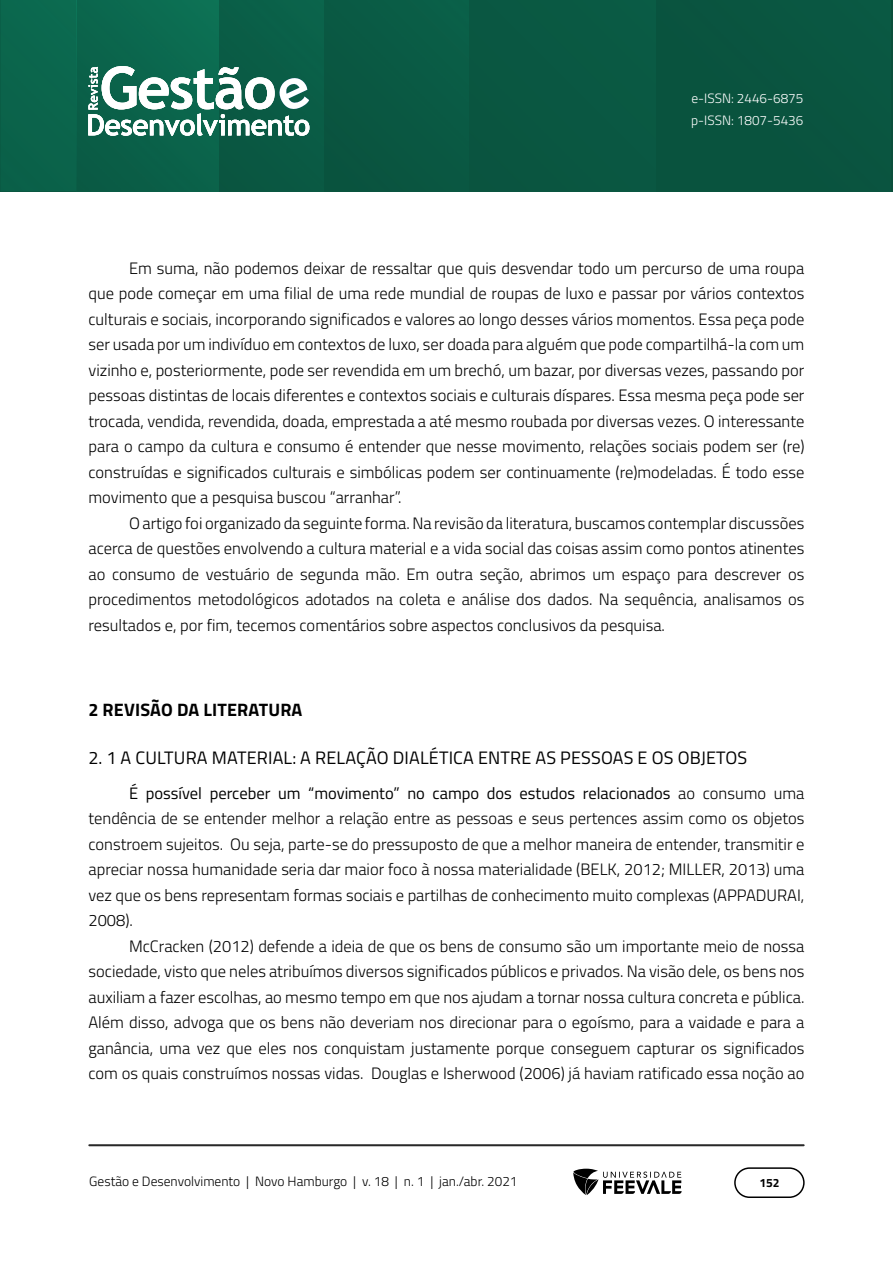
<style>
.page{position:relative;width:893px;height:1263px;background:#fff}
.page>*{position:absolute;margin:0;border:0;box-sizing:border-box;transform-origin:0 0}
.TÍTULO_1_1{font:18px "Titillium Web";letter-spacing:.01em;color:#000}
.TITULO_1{font:700 18px "Titillium Web";letter-spacing:.01em;color:#000}
.Corpo_de_texto{font:300 16.5px/25.5px "Titillium Web";color:#000;text-align:justify}
.t1{font:300 13.5px "Titillium Web";color:#000}
.t2{font:300 13.5px/22.5px "Titillium Web";color:#fff}
.t3{font:700 12px "Titillium Web";color:#000}
.s1{font-weight:400}
</style>
<div class="page">
<hr style="left:890px;top:0;width:3px;height:191px;background:#0a4f3b">
<img style="left:0;top:0;width:890px;height:191px">
<hr style="left:219px;top:0;width:1px;height:191px;background:#0a5a45">
<img style="left:76px;top:0;width:1px;height:191px">
<hr style="left:657px;top:0;width:1px;height:191px;background:#09533e">
<hr style="left:89px;top:1144px;width:715px;height:2px;background:#282828">
<div style="left:734px;top:1167px;width:71px;height:31px;border:2px solid #000;border-radius:15px"></div>
<svg style="left:573px;top:1169px;width:109px;height:26px"></svg>
<svg style="left:88px;top:66px;width:221px;height:70px"></svg>
<p class="t2" style="left:691px;top:86px;width:114px">e-ISSN: 2446-6875 p-ISSN: 1807-5436</p>
<p class="Corpo_de_texto" style="left:88px;top:254px;width:718px;text-indent:40px">Em suma, não podemos deixar de ressaltar que quis desvendar todo um percurso de uma roupa que pode começar em uma filial de uma rede mundial de roupas de luxo e passar por vários contextos culturais e sociais, incorporando significados e valores ao longo desses vários momentos. Essa peça pode ser usada por um indivíduo em contextos de luxo, ser doada para alguém que pode compartilhá-la com um vizinho e, posteriormente, pode ser revendida em um brechó, um bazar, por diversas vezes, passando por pessoas distintas de locais diferentes e contextos sociais e culturais díspares. Essa mesma peça pode ser trocada, vendida, revendida, doada, emprestada a até mesmo roubada por diversas vezes. O interessante para o campo da cultura e consumo é entender que nesse movimento, relações sociais podem ser (re) construídas e significados culturais e simbólicas podem ser continuamente (re)modeladas. É todo esse movimento que a pesquisa buscou “arranhar”.</p>
<p class="Corpo_de_texto" style="left:88px;top:509px;width:717px;text-indent:40px">O artigo foi organizado da seguinte forma. Na revisão da literatura, buscamos contemplar discussões acerca de questões envolvendo a cultura material e a vida social das coisas assim como pontos atinentes ao consumo de vestuário de segunda mão. Em outra seção, abrimos um espaço para descrever os procedimentos metodológicos adotados na coleta e análise dos dados. Na sequência, analisamos os resultados e, por fim, tecemos comentários sobre aspectos conclusivos da pesquisa.</p>
<p class="TITULO_1" style="left:88px;top:696px;width:215px">2 REVISÃO DA LITERATURA</p>
<p class="TÍTULO_1_1" style="left:88px;top:745px;width:660px">2. 1 A CULTURA MATERIAL: A RELAÇÃO DIALÉTICA ENTRE AS PESSOAS E OS OBJETOS</p>
<p class="Corpo_de_texto" style="left:88px;top:779px;width:717px;text-indent:40px"><span class="s1">É possível perceber um “movimento” no campo dos estudos relacionados</span> ao consumo uma tendência de se entender melhor a relação entre as pessoas e seus pertences assim como os objetos constroem sujeitos. Ou seja, parte-se do pressuposto de que a melhor maneira de entender, transmitir e apreciar nossa humanidade seria dar maior foco à nossa materialidade (BELK, 2012; MILLER, 2013) uma vez que os bens representam formas sociais e partilhas de conhecimento muito complexas (APPADURAI, 2008).</p>
<p class="Corpo_de_texto" style="left:88px;top:932px;width:717px;text-indent:40px">McCracken (2012) defende a ideia de que os bens de consumo são um importante meio de nossa sociedade, visto que neles atribuímos diversos significados públicos e privados. Na visão dele, os bens nos auxiliam a fazer escolhas, ao mesmo tempo em que nos ajudam a tornar nossa cultura concreta e pública.<br>Além disso, advoga que os bens não deveriam nos direcionar para o egoísmo, para a vaidade e para a ganância, uma vez que eles nos conquistam justamente porque conseguem capturar os significados com os quais construímos nossas vidas. Douglas e Isherwood (2006) já haviam ratificado essa noção ao</p>
<p class="t1" style="left:89px;top:1171px;width:430px">Gestão e Desenvolvimento | Novo Hamburgo | v. 18 | n. 1 | jan./abr. 2021</p>
<p class="t3" style="left:759px;top:1174px;width:22px">152</p>
</div>
